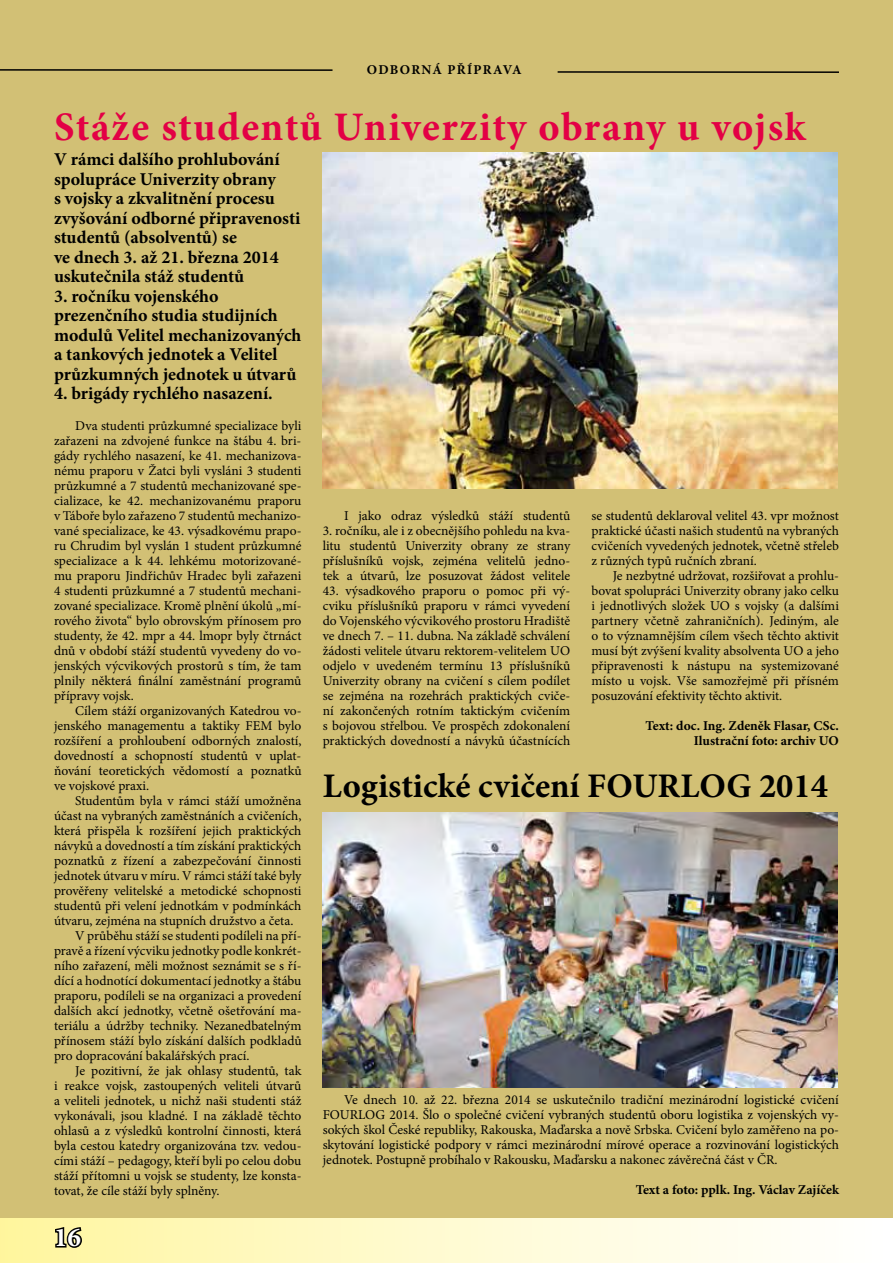
<style>
.page{position:relative;width:893px;height:1263px;background:#fff}
.page>*{position:absolute;margin:0;border:0;box-sizing:border-box;transform-origin:0 0}
.t1{font:700 40.5px "Minion Pro";letter-spacing:.035em;color:#e30045}
.t2{font:700 34.5px "Minion Pro";color:#000}
.t3{font:700 27px "Minion Pro";color:#fff}
.t4{font:700 18px/19.5px "Minion Pro";color:#000}
.t5{font:13.5px/15px "Minion Pro";color:#000;text-align:justify}
.t6{font:700 13.5px/15px "Minion Pro";color:#000;text-align:right}
.t7{font:700 13.5px "Minion Pro";letter-spacing:.095em;color:#000}
</style>
<div class="page">
<div style="left:0;top:0;width:893px;height:1227px;background:#d2c075"></div>
<div style="left:0;top:1219px;width:893px;height:44px;background:linear-gradient(to right,#fff6a0,#fff)"></div>
<svg style="left:54px;top:1225px;width:29px;height:24px"></svg>
<hr style="left:558px;top:71px;width:281px;height:2px;background:#000">
<hr style="left:0;top:69px;width:333px;height:2px;background:#000">
<img style="left:323px;top:152px;width:514px;height:337px">
<img style="left:323px;top:813px;width:514px;height:274px">
<p class="t7" style="left:367px;top:60px;width:156px">ODBORNÁ PŘÍPRAVA</p>
<h1 class="t1" style="left:54px;top:99px;width:753px">Stáže studentů Univerzity obrany u vojsk</h1>
<h3 class="t4" style="left:54px;top:150px;width:248px">V rámci dalšího prohlubování spolupráce Univerzity obrany<br>s vojsky a zkvalitnění procesu zvyšování odborné připravenosti studentů (absolventů) se<br>ve dnech 3. až 21. března 2014 uskutečnila stáž studentů</h3>
<h3 class="t4" style="left:54px;top:286px;width:249px">3. ročníku vojenského prezenčního studia studijních modulů Velitel mechanizovaných a tankových jednotek a Velitel průzkumných jednotek u útvarů</h3>
<h3 class="t4" style="left:54px;top:384px;width:220px">4. brigády rychlého nasazení.</h3>
<p class="t5" style="left:54px;top:418px;width:249px;text-indent:21px">Dva studenti průzkumné specializace byli zařazeni na zdvojené funkce na štábu 4. bri&shy;gády rychlého nasazení, ke 41. mechanizova&shy;nému praporu v Žatci byli vysláni 3 studenti průzkumné a 7 studentů mechanizované spe&shy;cializace, ke 42. mechanizovanému praporu v Táboře bylo zařazeno 7 studentů mechanizo&shy;vané specializace, ke 43. výsadkovému prapo&shy;ru Chrudim byl vyslán 1 student průzkumné specializace a k 44. lehkému motorizované&shy;mu praporu Jindřichův Hradec byli zařazeni 4 studenti průzkumné a 7 studentů mechani&shy;zované specializace. Kromě plnění úkolů „mí&shy;rového života“ bylo obrovským přínosem pro studenty, že 42. mpr a 44. lmopr byly čtrnáct dnů v období stáží studentů vyvedeny do vo&shy;jenských výcvikových prostorů s tím, že tam plnily některá finální zaměstnání programů přípravy vojsk.</p>
<p class="t5" style="left:54px;top:703px;width:249px;text-indent:21px">Cílem stáží organizovaných Katedrou vo&shy;jenského managementu a taktiky FEM bylo rozšíření a prohloubení odborných znalostí, dovedností a schopností studentů v uplat&shy;ňování teoretických vědomostí a poznatků ve vojskové praxi.</p>
<p class="t5" style="left:75px;top:793px;width:228px">Studentům byla v rámci stáží umožněna</p>
<p class="t5" style="left:54px;top:808px;width:249px">účast na vybraných zaměstnáních a cvičeních,</p>
<p class="t5" style="left:54px;top:823px;width:249px">která přispěla k rozšíření jejich praktických</p>
<p class="t5" style="left:54px;top:838px;width:249px">návyků a dovedností a tím získání praktických</p>
<p class="t5" style="left:54px;top:853px;width:249px">poznatků z řízení a zabezpečování činnosti</p>
<p class="t5" style="left:54px;top:868px;width:249px">jednotek útvaru v míru. V rámci stáží také byly</p>
<p class="t5" style="left:54px;top:883px;width:249px">prověřeny velitelské a metodické schopnosti</p>
<p class="t5" style="left:54px;top:898px;width:249px">studentů při velení jednotkám v podmínkách</p>
<p class="t5" style="left:54px;top:913px;width:241px">útvaru, zejména na stupních družstvo a četa.</p>
<p class="t5" style="left:75px;top:928px;width:228px">V průběhu stáží se studenti podíleli na pří-</p>
<p class="t5" style="left:54px;top:943px;width:249px">pravě a řízení výcviku jednotky podle konkrét-</p>
<p class="t5" style="left:54px;top:958px;width:249px">ního zařazení, měli možnost seznámit se s ří-</p>
<p class="t5" style="left:54px;top:973px;width:249px">dící a hodnotící dokumentací jednotky a štábu</p>
<p class="t5" style="left:54px;top:988px;width:249px">praporu, podíleli se na organizaci a provedení</p>
<p class="t5" style="left:54px;top:1003px;width:249px">dalších akcí jednotky, včetně ošetřování ma-</p>
<p class="t5" style="left:54px;top:1018px;width:249px">teriálu a údržby techniky. Nezanedbatelným</p>
<p class="t5" style="left:54px;top:1033px;width:249px">přínosem stáží bylo získání dalších podkladů</p>
<p class="t5" style="left:54px;top:1048px;width:197px">pro dopracování bakalářských prací.</p>
<p class="t5" style="left:75px;top:1063px;width:228px">Je pozitivní, že jak ohlasy studentů, tak</p>
<p class="t5" style="left:54px;top:1078px;width:249px">i reakce vojsk, zastoupených veliteli útvarů</p>
<p class="t5" style="left:54px;top:1093px;width:249px">a veliteli jednotek, u nichž naši studenti stáž</p>
<p class="t5" style="left:54px;top:1108px;width:249px">vykonávali, jsou kladné. I na základě těchto</p>
<p class="t5" style="left:54px;top:1123px;width:249px">ohlasů a z výsledků kontrolní činnosti, která</p>
<p class="t5" style="left:54px;top:1138px;width:249px">byla cestou katedry organizována tzv. vedou-</p>
<p class="t5" style="left:54px;top:1153px;width:249px">cími stáží – pedagogy, kteří byli po celou dobu</p>
<p class="t5" style="left:54px;top:1168px;width:249px">stáží přítomni u vojsk se studenty, lze konsta-</p>
<p class="t5" style="left:54px;top:1183px;width:167px">tovat, že cíle stáží byly splněny.</p>
<p class="t5" style="left:591px;top:508px;width:249px">se studentů deklaroval velitel 43. vpr možnost praktické účasti našich studentů na vybraných cvičeních vyvedených jednotek, včetně střeleb z různých typů ručních zbraní.</p>
<p class="t5" style="left:591px;top:568px;width:249px;text-indent:21px">Je nezbytné udržovat, rozšiřovat a prohlu&shy;bovat spolupráci Univerzity obrany jako celku i jednotlivých složek UO s vojsky (a dalšími partnery včetně zahraničních). Jediným, ale o to významnějším cílem všech těchto aktivit musí být zvýšení kvality absolventa UO a jeho připravenosti k nástupu na systemizované místo u vojsk. Vše samozřejmě při přísném posuzování efektivity těchto aktivit.</p>
<p class="t6" style="left:646px;top:718px;width:195px">Text: doc. Ing. Zdeněk Flasar, CSc.<br>Ilustrační foto: archiv UO</p>
<h2 class="t2" style="left:323px;top:762px;width:507px">Logistické cvičení FOURLOG 2014</h2>
<p class="t5" style="left:344px;top:508px;width:228px">I jako odraz výsledků stáží studentů</p>
<p class="t5" style="left:323px;top:523px;width:249px">3. ročníku, ale i z obecnějšího pohledu na kva&shy;litu studentů Univerzity obrany ze strany příslušníků vojsk, zejména velitelů jedno&shy;tek a útvarů, lze posuzovat žádost velitele</p>
<p class="t5" style="left:323px;top:583px;width:249px">43. výsadkového praporu o pomoc při vý&shy;cviku příslušníků praporu v rámci vyvedení do Vojenského výcvikového prostoru Hradiště ve dnech 7. – 11. dubna. Na základě schválení žádosti velitele útvaru rektorem-velitelem UO odjelo v uvedeném termínu 13 příslušníků Univerzity obrany na cvičení s cílem podílet se zejména na rozehrách praktických cviče&shy;ní zakončených rotním taktickým cvičením s bojovou střelbou. Ve prospěch zdokonalení praktických dovedností a návyků účastnících</p>
<p class="t5" style="left:323px;top:1092px;width:518px;text-indent:21px">Ve dnech 10. až 22. března 2014 se uskutečnilo tradiční mezinárodní logistické cvičení FOURLOG 2014. Šlo o společné cvičení vybraných studentů oboru logistika z vojenských vy&shy;sokých škol České republiky, Rakouska, Maďarska a nově Srbska. Cvičení bylo zaměřeno na po&shy;skytování logistické podpory v rámci mezinárodní mírové operace a rozvinování logistických jednotek. Postupně probíhalo v Rakousku, Maďarsku a nakonec závěrečná část v ČR.</p>
<p class="t6" style="left:636px;top:1182px;width:205px">Text a foto: pplk. Ing. Václav Zajíček</p>
<h3 class="t3" style="left:54px;top:1218px;width:28px">16</h3>
</div>
